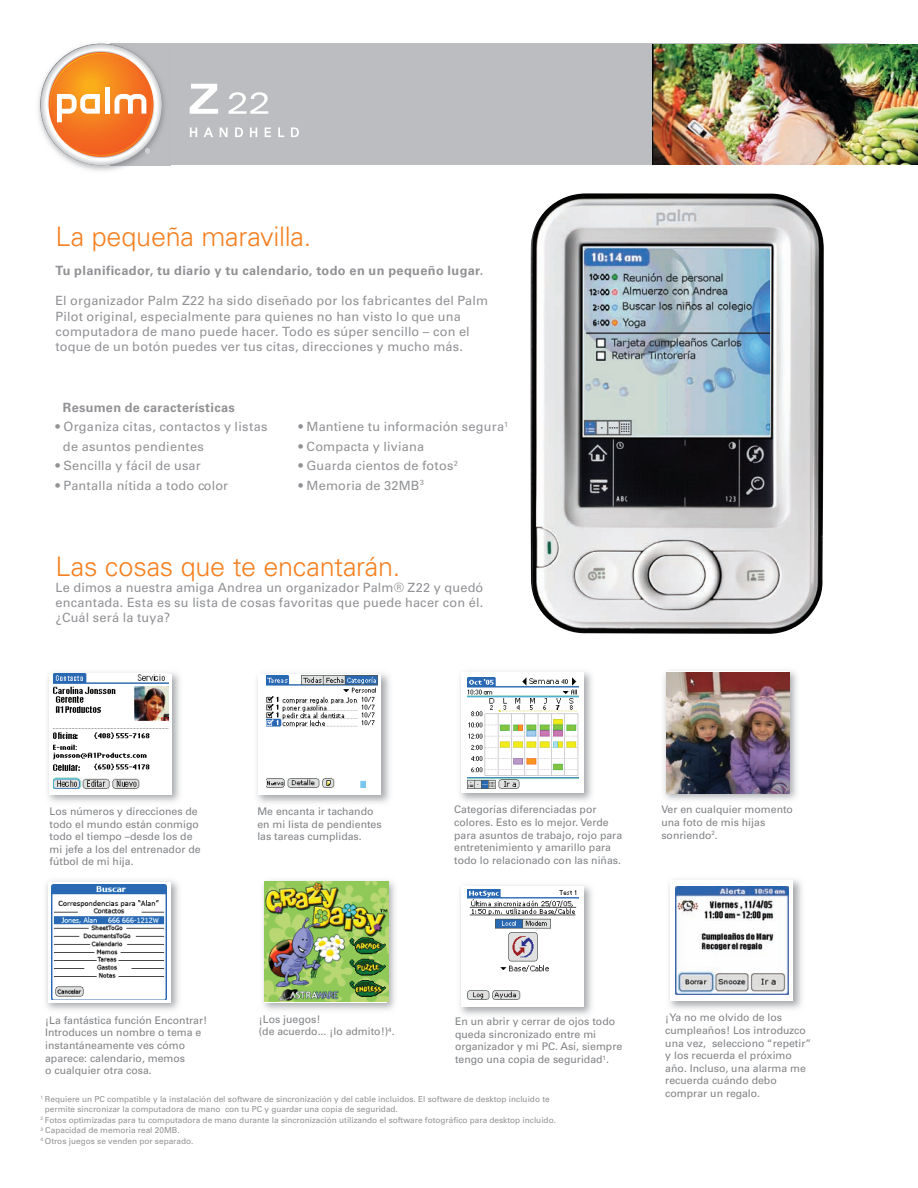
<style>
.page{position:relative;width:918px;height:1188px;background:#fff}
.page>*{position:absolute;margin:0;border:0;box-sizing:border-box;transform-origin:0 0}
.t1{font:300 27px "Univers";letter-spacing:-.01em;color:#f58021}
.t2{font:12.75px/15.3px "Univers";letter-spacing:.015em;color:#919295}
.t3{font:700 12.75px "Univers";letter-spacing:.03em;color:#919295}
.t4{font:10.5px/12.6px "Univers";color:#808285}
.t5{font:8.25px "Univers";color:#919295}
</style>
<div class="page">
<div style="left:111px;top:44px;width:766px;height:121px;background:#bcbdc0"></div>
<svg style="left:190px;top:84px;width:28px;height:30px"></svg>
<svg style="left:228px;top:92px;width:40px;height:22px"></svg>
<svg style="left:190px;top:127px;width:7px;height:10px"></svg>
<svg style="left:204px;top:127px;width:9px;height:10px"></svg>
<svg style="left:220px;top:127px;width:8px;height:10px"></svg>
<svg style="left:235px;top:127px;width:8px;height:10px"></svg>
<svg style="left:250px;top:127px;width:7px;height:10px"></svg>
<svg style="left:265px;top:127px;width:6px;height:10px"></svg>
<svg style="left:278px;top:127px;width:6px;height:10px"></svg>
<svg style="left:291px;top:127px;width:8px;height:10px"></svg>
<img style="left:38px;top:43px;width:132px;height:128px">
<img style="left:111px;top:44px;width:59px;height:121px">
<svg style="left:40px;top:44px;width:122px;height:121px"></svg>
<svg style="left:47px;top:51px;width:108px;height:107px"></svg>
<svg style="left:49px;top:52px;width:105px;height:105px"></svg>
<svg style="left:50px;top:53px;width:102px;height:103px"></svg>
<svg style="left:51px;top:54px;width:100px;height:101px;background:#f47c20"></svg>
<div style="left:105px;top:87px;width:5px;height:27px;background:#fff"></div>
<svg style="left:115px;top:94px;width:31px;height:20px"></svg>
<svg style="left:57px;top:94px;width:43px;height:28px"></svg>
<svg style="left:145px;top:148px;width:5px;height:5px"></svg>
<img style="left:257px;top:673px;width:133px;height:130px">
<div style="left:259px;top:675px;width:122px;height:120px;background:#fff"></div>
<img style="left:266px;top:676px;width:112px;height:112px">
<img style="left:460px;top:671px;width:132px;height:130px">
<div style="left:461px;top:673px;width:123px;height:120px;background:#fff"></div>
<img style="left:468px;top:677px;width:110px;height:111px">
<img style="left:664px;top:670px;width:133px;height:130px">
<img style="left:666px;top:672px;width:123px;height:121px">
<img style="left:46px;top:880px;width:133px;height:130px">
<div style="left:48px;top:882px;width:122px;height:120px;background:#fff"></div>
<img style="left:51px;top:885px;width:116px;height:115px">
<img style="left:263px;top:880px;width:132px;height:130px">
<img style="left:264px;top:882px;width:124px;height:120px">
<img style="left:460px;top:885px;width:132px;height:130px">
<div style="left:461px;top:886px;width:123px;height:121px;background:#fff"></div>
<img style="left:468px;top:889px;width:110px;height:111px">
<img style="left:669px;top:879px;width:133px;height:130px">
<div style="left:671px;top:880px;width:122px;height:121px;background:#fff"></div>
<img style="left:676px;top:887px;width:113px;height:108px">
<img style="left:48px;top:672px;width:132px;height:130px">
<div style="left:49px;top:674px;width:123px;height:120px;background:#fff"></div>
<img style="left:54px;top:673px;width:115px;height:115px">
<img style="left:653px;top:44px;width:265px;height:121px">
<img style="left:531px;top:193px;width:293px;height:441px">
<img style="left:584px;top:249px;width:185px;height:186px">
<h1 class="t1" style="left:55px;top:220px;width:257px">La pequeña maravilla.</h1>
<p class="t3" style="left:55px;top:263px;width:429px">Tu planificador, tu diario y tu calendario, todo en un pequeño lugar.</p>
<p class="t2" style="left:55px;top:293px;width:434px">El organizador Palm Z22 ha sido diseñado por los fabricantes del Palm Pilot original, especialmente para quienes no han visto lo que una computadora de mano puede hacer. Todo es súper sencillo – con el toque de un botón puedes ver tus citas, direcciones y mucho más.</p>
<p class="t3" style="left:63px;top:400px;width:173px">Resumen de características</p>
<p class="t2" style="left:63px;top:417px;width:206px;line-height:19.5px;text-indent:-8px">• Organiza citas, contactos y listas de asuntos pendientes</p>
<p class="t2" style="left:55px;top:458px;width:147px">• Sencilla y fácil de usar</p>
<p class="t2" style="left:55px;top:478px;width:174px">• Pantalla nítida a todo color</p>
<p class="t2" style="left:299px;top:419px;width:211px">• Mantiene tu información segura<sup>1</sup></p>
<p class="t2" style="left:299px;top:439px;width:127px">• Compacta y liviana</p>
<p class="t2" style="left:299px;top:458px;width:161px">• Guarda cientos de fotos<sup>2</sup></p>
<p class="t2" style="left:299px;top:478px;width:127px">• Memoria de 32MB<sup>3</sup></p>
<h1 class="t1" style="left:55px;top:550px;width:346px">Las cosas que te encantarán.</h1>
<p class="t2" style="left:55px;top:579px;width:429px;text-align:justify">Le dimos a nuestra amiga Andrea un organizador Palm® Z22 y quedó encantada. Esta es su lista de cosas favoritas que puede hacer con él. ¿Cuál será la tuya?</p>
<p class="t4" style="left:50px;top:805px;width:153px">Los números y direcciones de todo el mundo están conmigo todo el tiempo –desde los de mi jefe a los del entrenador de fútbol de mi hija.</p>
<p class="t4" style="left:257px;top:805px;width:126px">Me encanta ir tachando en mi lista de pendientes las tareas cumplidas.</p>
<p class="t4" style="left:454px;top:803px;width:170px">Categorías diferenciadas por colores. Esto es lo mejor. Verde para asuntos de trabajo, rojo para entretenimiento y amarillo para todo lo relacionado con las niñas.</p>
<p class="t4" style="left:661px;top:803px;width:133px">Ver en cualquier momento una foto de mis hijas sonriendo<sup>2</sup>.</p>
<p class="t4" style="left:45px;top:1014px;width:164px">¡La fantástica función Encontrar!<br>Introduces un nombre o tema e instantáneamente ves cómo aparece: calendario, memos<br>o cualquier otra cosa.</p>
<p class="t4" style="left:259px;top:1013px;width:137px">¡Los juegos!<br>(de acuerdo... ¡lo admito!)<sup>4</sup>.</p>
<p class="t4" style="left:455px;top:1015px;width:169px">En un abrir y cerrar de ojos todo queda sincronizado entre mi organizador y mi PC. Así, siempre tengo una copia de seguridad<sup>1</sup>.</p>
<p class="t4" style="left:665px;top:1011px;width:147px">¡Ya no me olvido de los cumpleaños! Los introduzco una vez, selecciono “repetir” y los recuerda el próximo año. Incluso, una alarma me recuerda cuándo debo comprar un regalo.</p>
<p class="t5" style="left:40px;top:1094px;width:511px"><sup>1</sup> Requiere un PC compatible y la instalación del software de sincronización y del cable incluidos. El software de desktop incluido te</p>
<p class="t5" style="left:45px;top:1104px;width:354px">permite sincronizar la computadora de mano con tu PC y guardar una copia de seguridad.</p>
<p class="t5" style="left:40px;top:1115px;width:517px"><sup>2</sup> Fotos optimizadas para tu computadora de mano durante la sincronización utilizando el software fotográfico para desktop incluido.</p>
<p class="t5" style="left:40px;top:1125px;width:141px"><sup>3</sup> Capacidad de memoria real 20MB.</p>
<p class="t5" style="left:40px;top:1136px;width:155px"><sup>4</sup> Otros juegos se venden por separado.</p>
</div>
